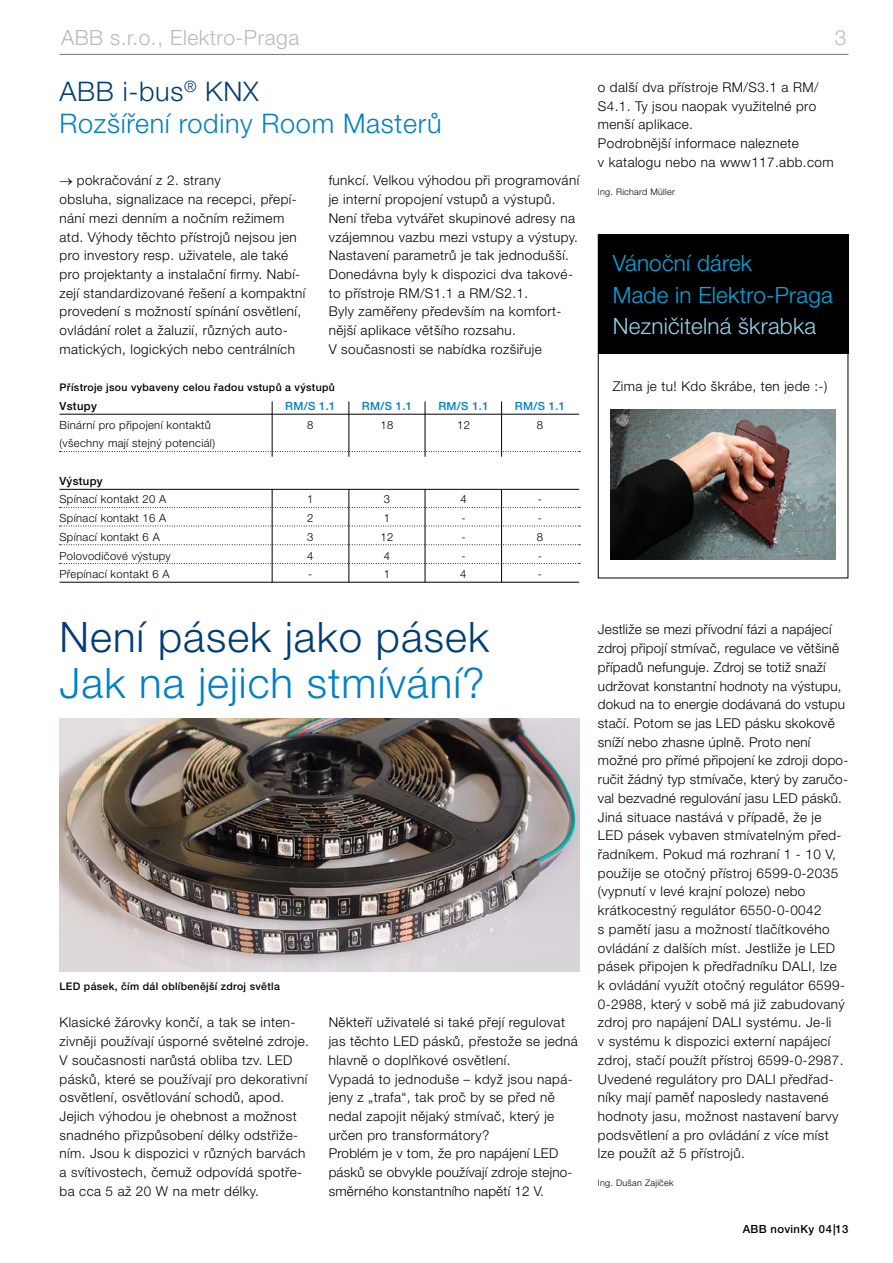
<style>
.page{position:relative;width:893px;height:1263px;background:#fff}
.page>*{position:absolute;margin:0;border:0;box-sizing:border-box;transform-origin:0 0}
.t1{font:300 42px "Helvetica Neue CE";letter-spacing:.025em;color:#0080c8}
.t2{font:300 42px "Helvetica Neue CE";letter-spacing:.025em;color:#003e77}
.t3{font:300 27px/31.5px "Helvetica Neue CE";letter-spacing:.025em;color:#0080c8}
.t4{font:300 22.5px/31.5px "Helvetica Neue CE";letter-spacing:.01em;color:#00aae4}
.t5{font:300 22.5px "Helvetica Neue CE";letter-spacing:.01em;color:#93d4ee}
.t6{font:300 21px "Helvetica Neue CE";letter-spacing:.025em;color:#b9babb}
.t7{font:300 13.5px/18.8px "Helvetica Neue CE";letter-spacing:.03em;color:#000}
.t8{font:300 11.25px/18.8px "Helvetica Neue CE";letter-spacing:.03em;color:#000}
.t9{font:500 11.25px "Helvetica Neue CE";letter-spacing:.03em;color:#000}
.t10{font:500 11.25px "Helvetica Neue CE";letter-spacing:.03em;color:#0080c8}
.t11{font:500 10.5px "Helvetica Neue CE";letter-spacing:.03em;color:#000}
.t12{font:300 9px "Helvetica Neue CE";letter-spacing:.03em;color:#000}
.s1{color:#003e77}
</style>
<div class="page">
<img style="left:60px;top:719px;width:519px;height:252px">
<hr style="left:60px;top:54px;width:788px;height:1px;background:#878786">
<hr style="left:60px;top:414px;width:519px;height:1px;background:#000">
<svg style="left:60px;top:451px;width:520px;height:1px"></svg>
<svg style="left:60px;top:526px;width:520px;height:1px"></svg>
<svg style="left:60px;top:544px;width:520px;height:1px"></svg>
<svg style="left:60px;top:563px;width:520px;height:1px"></svg>
<svg style="left:60px;top:507px;width:520px;height:1px"></svg>
<hr style="left:60px;top:489px;width:519px;height:1px;background:#000">
<hr style="left:60px;top:582px;width:519px;height:1px;background:#000">
<hr style="left:272px;top:489px;width:1px;height:93px;background:#000">
<hr style="left:349px;top:489px;width:1px;height:93px;background:#000">
<hr style="left:425px;top:489px;width:1px;height:93px;background:#000">
<hr style="left:501px;top:489px;width:1px;height:93px;background:#000">
<hr style="left:272px;top:401px;width:1px;height:56px;background:#000">
<hr style="left:349px;top:401px;width:1px;height:56px;background:#000">
<hr style="left:425px;top:401px;width:1px;height:56px;background:#000">
<hr style="left:501px;top:401px;width:1px;height:56px;background:#000">
<img style="left:611px;top:410px;width:225px;height:150px">
<div style="left:598px;top:234px;width:250px;height:120px;background:#000"></div>
<h3 class="t6" style="left:61px;top:25px;width:240px">ABB s.r.o., Elektro-Praga</h3>
<h3 class="t6" style="left:835px;top:25px;width:13px">3</h3>
<h2 class="t3" style="left:60px;top:76px;width:384px"><span class="s1">ABB i-bus</span><sup>®</sup> <span class="s1">KNX<br></span>Rozšíření rodiny Room Masterů</h2>
<p class="t7" style="left:60px;top:171px;width:247px">→ pokračování z 2. strany<br>obsluha, signalizace na recepci, přepí&shy;nání mezi denním a nočním režimem atd. Výhody těchto přístrojů nejsou jen pro investory resp. uživatele, ale také pro projektanty a instalační firmy. Nabí&shy;zejí standardizované řešení a kompaktní provedení s možností spínání osvětlení, ovládání rolet a žaluzií, různých auto&shy;matických, logických nebo centrálních</p>
<p class="t7" style="left:329px;top:172px;width:252px">funkcí. Velkou výhodou při programování je interní propojení vstupů a výstupů.<br>Není třeba vytvářet skupinové adresy na vzájemnou vazbu mezi vstupy a výstupy.<br>Nastavení parametrů je tak jednodušší.<br>Donedávna byly k dispozici dva takové&shy;to přístroje RM/S1.1 a RM/S2.1.<br>Byly zaměřeny především na komfort&shy;nější aplikace většího rozsahu.<br>V současnosti se nabídka rozšiřuje</p>
<p class="t11" style="left:60px;top:381px;width:277px">Přístroje jsou vybaveny celou řadou vstupů a výstupů</p>
<p class="t9" style="left:60px;top:399px;width:39px">Vstupy</p>
<p class="t10" style="left:285px;top:399px;width:52px">RM/S 1.1</p>
<p class="t10" style="left:362px;top:399px;width:52px">RM/S 1.1</p>
<p class="t10" style="left:438px;top:399px;width:52px">RM/S 1.1</p>
<p class="t10" style="left:515px;top:399px;width:52px">RM/S 1.1</p>
<p class="t8" style="left:60px;top:415px;width:157px">Binární pro připojení kontaktů (všechny mají stejný potenciál)</p>
<p class="t8" style="left:307px;top:415px;width:8px">8</p>
<p class="t8" style="left:381px;top:415px;width:14px">18</p>
<p class="t8" style="left:457px;top:415px;width:14px">12</p>
<p class="t8" style="left:537px;top:415px;width:8px">8</p>
<p class="t9" style="left:60px;top:474px;width:45px">Výstupy</p>
<p class="t8" style="left:60px;top:490px;width:108px">Spínací kontakt 20 A</p>
<p class="t8" style="left:307px;top:490px;width:8px">1</p>
<p class="t8" style="left:384px;top:490px;width:8px">3</p>
<p class="t8" style="left:460px;top:490px;width:8px">4</p>
<p class="t8" style="left:538px;top:490px;width:6px">-</p>
<p class="t8" style="left:60px;top:509px;width:108px">Spínací kontakt 16 A</p>
<p class="t8" style="left:307px;top:509px;width:8px">2</p>
<p class="t8" style="left:384px;top:509px;width:8px">1</p>
<p class="t8" style="left:461px;top:509px;width:6px">-</p>
<p class="t8" style="left:538px;top:509px;width:6px">-</p>
<p class="t8" style="left:59px;top:528px;width:102px">Spínací kontakt 6 A</p>
<p class="t8" style="left:307px;top:528px;width:8px">3</p>
<p class="t8" style="left:380px;top:528px;width:14px">12</p>
<p class="t8" style="left:461px;top:528px;width:6px">-</p>
<p class="t8" style="left:537px;top:528px;width:8px">8</p>
<p class="t8" style="left:59px;top:546px;width:113px">Polovodičové výstupy</p>
<p class="t8" style="left:307px;top:546px;width:8px">4</p>
<p class="t8" style="left:384px;top:546px;width:8px">4</p>
<p class="t8" style="left:461px;top:546px;width:6px">-</p>
<p class="t8" style="left:538px;top:546px;width:6px">-</p>
<p class="t8" style="left:59px;top:565px;width:112px">Přepínací kontakt 6 A</p>
<p class="t8" style="left:308px;top:565px;width:6px">-</p>
<p class="t8" style="left:384px;top:565px;width:8px">1</p>
<p class="t8" style="left:460px;top:565px;width:8px">4</p>
<p class="t8" style="left:538px;top:565px;width:6px">-</p>
<h1 class="t2" style="left:60px;top:612px;width:431px">Není pásek jako pásek</h1>
<h1 class="t1" style="left:60px;top:658px;width:427px">Jak na jejich stmívání?</h1>
<p class="t11" style="left:60px;top:980px;width:222px">LED pásek, čím dál oblíbenější zdroj světla</p>
<p class="t7" style="left:60px;top:1013px;width:251px">Klasické žárovky končí, a tak se inten&shy;zivněji používají úsporné světelné zdroje.<br>V současnosti narůstá obliba tzv. LED pásků, které se používají pro dekorativní osvětlení, osvětlování schodů, apod.<br>Jejich výhodou je ohebnost a možnost snadného přizpůsobení délky odstřiže&shy;ním. Jsou k dispozici v různých barvách a svítivostech, čemuž odpovídá spotře&shy;ba cca 5 až 20 W na metr délky.</p>
<p class="t7" style="left:329px;top:1013px;width:251px">Někteří uživatelé si také přejí regulovat jas těchto LED pásků, přestože se jedná hlavně o doplňkové osvětlení.<br>Vypadá to jednoduše – když jsou napá&shy;jeny z „trafa“, tak proč by se před ně nedal zapojit nějaký stmívač, který je určen pro transformátory?<br>Problém je v tom, že pro napájení LED pásků se obvykle používají zdroje stejno&shy;směrného konstantního napětí 12 V.</p>
<p class="t7" style="left:598px;top:78px;width:237px">o další dva přístroje RM/S3.1 a RM/<br>S4.1. Ty jsou naopak využitelné pro menší aplikace.<br>Podrobnější informace naleznete<br>v katalogu nebo na www117.abb.com</p>
<p class="t12" style="left:598px;top:186px;width:79px">Ing. Richard Müller</p>
<h3 class="t4" style="left:613px;top:248px;width:222px">Vánoční dárek<br>Made in Elektro-Praga</h3>
<h3 class="t5" style="left:613px;top:313px;width:205px">Nezničitelná škrabka</h3>
<p class="t7" style="left:613px;top:377px;width:216px">Zima je tu! Kdo škrábe, ten jede :-)</p>
<p class="t7" style="left:598px;top:620px;width:252px">Jestliže se mezi přívodní fázi a napájecí zdroj připojí stmívač, regulace ve většině případů nefunguje. Zdroj se totiž snaží udržovat konstantní hodnoty na výstupu, dokud na to energie dodávaná do vstupu stačí. Potom se jas LED pásku skokově sníží nebo zhasne úplně. Proto není možné pro přímé připojení ke zdroji dopo&shy;ručit žádný typ stmívače, který by zaručo&shy;val bezvadné regulování jasu LED pásků.<br>Jiná situace nastává v případě, že je LED pásek vybaven stmívatelným před&shy;řadníkem. Pokud má rozhraní 1 - 10 V, použije se otočný přístroj 6599-0-2035 (vypnutí v levé krajní poloze) nebo krátkocestný regulátor 6550-0-0042<br>s pamětí jasu a možností tlačítkového ovládání z dalších míst. Jestliže je LED pásek připojen k předřadníku DALI, lze<br>k ovládání využít otočný regulátor 6599- 0-2988, který v sobě má již zabudovaný zdroj pro napájení DALI systému. Je-li<br>v systému k dispozici externí napájecí zdroj, stačí použít přístroj 6599-0-2987.<br>Uvedené regulátory pro DALI předřad&shy;níky mají paměť naposledy nastavené hodnoty jasu, možnost nastavení barvy podsvětlení a pro ovládání z více míst lze použít až 5 přístrojů.</p>
<p class="t12" style="left:598px;top:1178px;width:77px">Ing. Dušan Zajíček</p>
<p class="t9" style="left:743px;top:1222px;width:107px">ABB novinKy 04|13</p>
</div>
